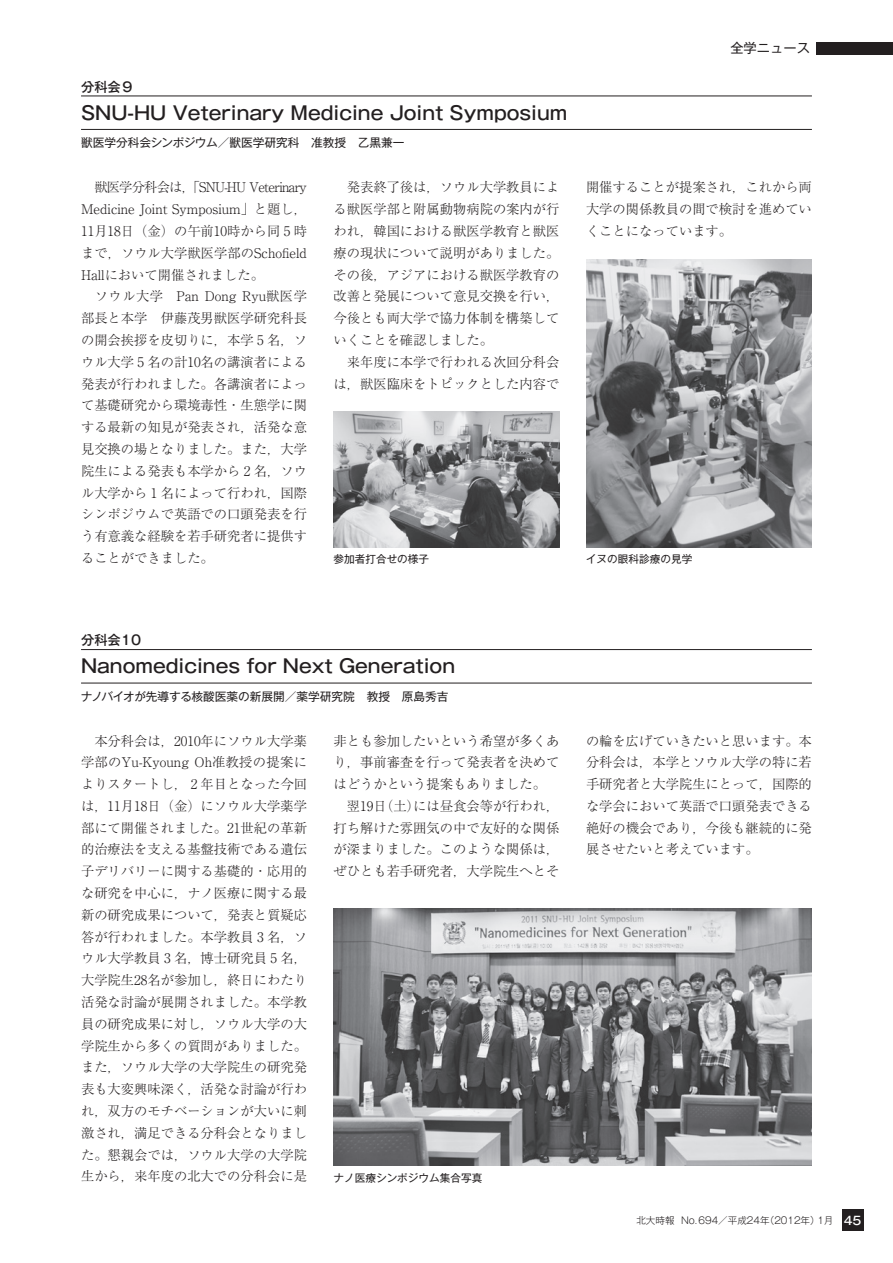
<style>
.page{position:relative;width:893px;height:1263px;background:#fff}
.page>*{position:absolute;margin:0;border:0;box-sizing:border-box;transform-origin:0 0}
.t1{font:500 18.6px "Gothic MB101 Pro";color:#231f20}
.t2{font:300 13.35px/21.8px "Ryumin Pro";color:#231f20}
.t3{font:500 13.35px "Gothic MB101 Pro";color:#231f20}
.t4{font:13.35px "Gothic MB101 Pro";color:#231f20}
.t5{font:11.7px "Gothic MB101 Pro";color:#231f20}
.t6{font:10.65px "Gothic MB101 Pro";color:#231f20}
.t7{font:300 9.6px "Gothic MB101 Pro";color:#231f20}
.s1{font-weight:500;font-size:11.7px;color:#fff}
</style>
<div class="page">
<hr style="left:81px;top:96px;width:731px;height:1px;background:#231f20">
<hr style="left:81px;top:129px;width:731px;height:1px;background:#231f20">
<hr style="left:81px;top:649px;width:731px;height:1px;background:#231f20">
<hr style="left:81px;top:683px;width:731px;height:1px;background:#231f20">
<img style="left:586px;top:259px;width:226px;height:288px">
<img style="left:334px;top:412px;width:225px;height:135px">
<img style="left:334px;top:908px;width:478px;height:258px">
<div style="left:842px;top:1210px;width:21px;height:21px;background:#231f20"></div>
<div style="left:816px;top:43px;width:77px;height:12px;background:#231f20"></div>
<p class="t3" style="left:81px;top:76px;width:55px">分科会９</p>
<h1 class="t1" style="left:81px;top:97px;width:488px">SNU-HU Veterinary Medicine Joint Symposium</h1>
<p class="t5" style="left:81px;top:133px;width:325px">獣医学分科会シンポジウム／獣医学研究科　准教授　乙黒兼一</p>
<p class="t2" style="left:81px;top:175px;width:227px">　獣医学分科会は，「SNU-HU Veterinary<br>Medicine Joint Symposium」と題し，<br>11月18日（金）の午前10時から同₅時まで，ソウル大学獣医学部のSchofield<br>Hallにおいて開催されました。<br>　ソウル大学　Pan Dong Ryu獣医学部長と本学　伊藤茂男獣医学研究科長の開会挨拶を皮切りに，本学₅名，ソウル大学₅名の計10名の講演者による発表が行われました。各講演者によって基礎研究から環境毒性・生態学に関する最新の知見が発表され，活発な意見交換の場となりました。また，大学院生による発表も本学から₂名，ソウル大学から₁名によって行われ，国際シンポジウムで英語での口頭発表を行う有意義な経験を若手研究者に提供することができました。</p>
<p class="t2" style="left:334px;top:175px;width:227px">　発表終了後は，ソウル大学教員による獣医学部と附属動物病院の案内が行われ，韓国における獣医学教育と獣医療の現状について説明がありました。その後，アジアにおける獣医学教育の改善と発展について意見交換を行い，今後とも両大学で協力体制を構築していくことを確認しました。<br>　来年度に本学で行われる次回分科会は，獣医臨床をトピックとした内容で</p>
<p class="t6" style="left:334px;top:550px;width:97px">参加者打合せの様子</p>
<p class="t4" style="left:730px;top:37px;width:81px">全学ニュース</p>
<p class="t2" style="left:586px;top:175px;width:227px;text-align:justify">開催することが提案され，これから両大学の関係教員の間で検討を進めていくことになっています。</p>
<p class="t6" style="left:586px;top:550px;width:108px">イヌの眼科診療の見学</p>
<p class="t3" style="left:81px;top:629px;width:62px">分科会10</p>
<h1 class="t1" style="left:81px;top:651px;width:376px">Nanomedicines for Next Generation</h1>
<p class="t5" style="left:81px;top:687px;width:369px">ナノバイオが先導する核酸医薬の新展開／薬学研究院　教授　原島秀吉</p>
<p class="t2" style="left:81px;top:728px;width:227px;text-align:justify">　本分科会は，2010年にソウル大学薬学部のYu-Kyoung Oh准教授の提案によりスタートし，₂年目となった今回は，11月18日（金）にソウル大学薬学部にて開催されました。21世紀の革新的治療法を支える基盤技術である遺伝子デリバリーに関する基礎的・応用的な研究を中心に，ナノ医療に関する最新の研究成果について，発表と質疑応答が行われました。本学教員₃名，ソウル大学教員₃名，博士研究員₅名，大学院生28名が参加し，終日にわたり活発な討論が展開されました。本学教員の研究成果に対し，ソウル大学の大学院生から多くの質問がありました。また，ソウル大学の大学院生の研究発表も大変興味深く，活発な討論が行われ，双方のモチベーションが大いに刺激され，満足できる分科会となりました。懇親会では，ソウル大学の大学院生から，来年度の北大での分科会に是</p>
<p class="t2" style="left:334px;top:728px;width:227px">非とも参加したいという希望が多くあり，事前審査を行って発表者を決めてはどうかという提案もありました。　翌19日（土）には昼食会等が行われ，打ち解けた雰囲気の中で友好的な関係が深まりました。このような関係は，ぜひとも若手研究者，大学院生へとそ</p>
<p class="t2" style="left:586px;top:728px;width:227px;text-align:justify">の輪を広げていきたいと思います。本分科会は，本学とソウル大学の特に若手研究者と大学院生にとって，国際的な学会において英語で口頭発表できる絶好の機会であり，今後も継続的に発展させたいと考えています。</p>
<p class="t6" style="left:334px;top:1169px;width:150px">ナノ医療シンポジウム集合写真</p>
<p class="t7" style="left:636px;top:1212px;width:227px">北大時報 No.694／平成24年（2012年）1月 <span class="s1">45</span></p>
</div>
